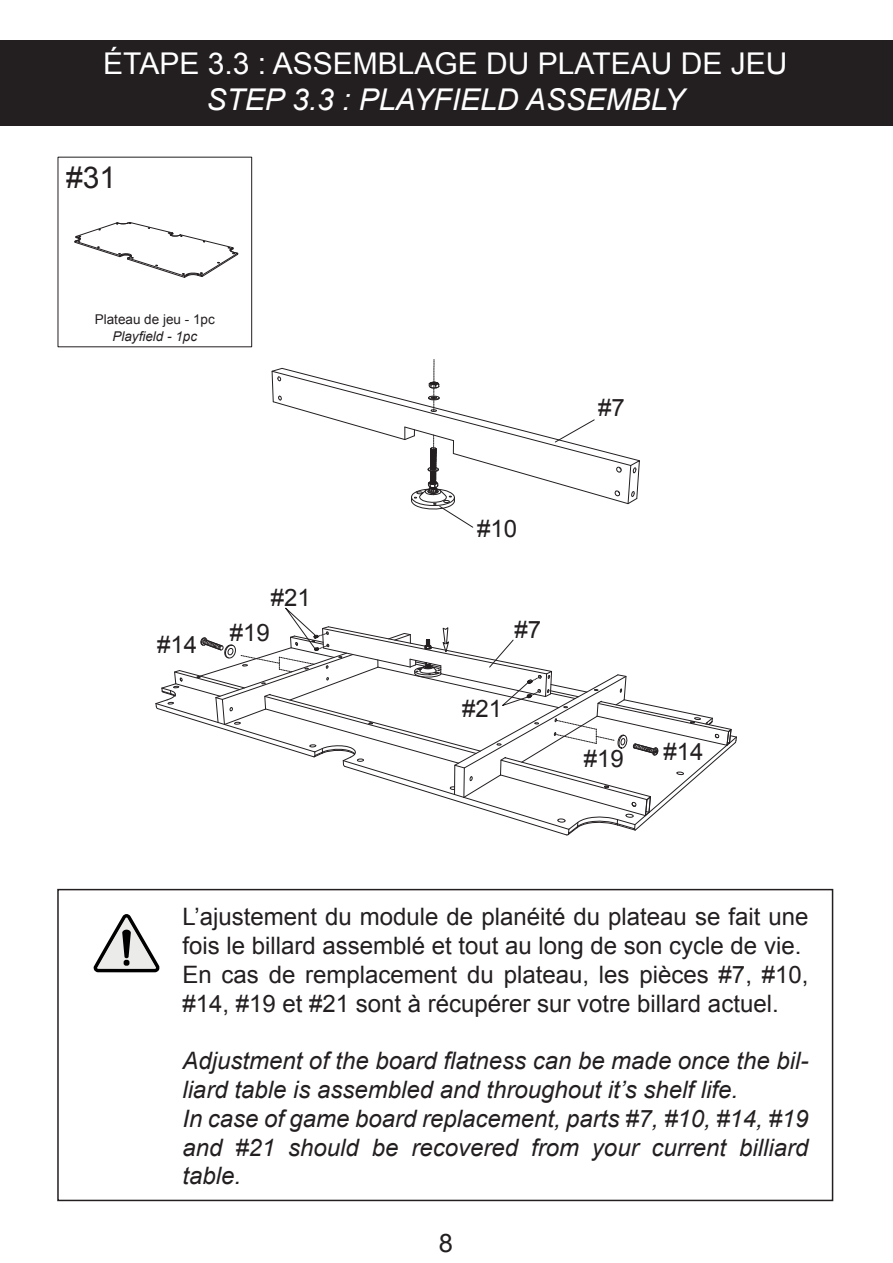
<style>
.page{position:relative;width:893px;height:1263px;background:#fff}
.page>*{position:absolute;margin:0;border:0;box-sizing:border-box;transform-origin:0 0}
.t1{font:30px "Arial";color:#fff}
.t2{font:italic 30px "Arial";color:#fff}
.t3{font:30px "Arial";color:#231f20}
.t4{font:25.5px "Arial";color:#231f20}
.t5{font:24px/28.8px "Arial";color:#231f20}
.t6{font:italic 24px/28.8px "Arial";color:#231f20}
.t7{font:13.5px "Arial";color:#231f20}
.t8{font:italic 13.5px "Arial";color:#231f20}
</style>
<div class="page">
<div style="left:0;top:40px;width:893px;height:86px;background:#231f20"></div>
<svg style="left:93px;top:914px;width:67px;height:58px"></svg>
<div style="left:57px;top:889px;width:776px;height:312px;border:2px solid #231f20"></div>
<svg style="left:74px;top:222px;width:165px;height:56px"></svg>
<svg style="left:271px;top:360px;width:369px;height:168px"></svg>
<svg style="left:155px;top:607px;width:582px;height:229px"></svg>
<p class="t1" style="left:103px;top:44px;width:686px">ÉTAPE 3.3 : ASSEMBLAGE DU PLATEAU DE JEU</p>
<p class="t2" style="left:207px;top:80px;width:479px">STEP 3.3 : PLAYFIELD ASSEMBLY</p>
<p class="t3" style="left:66px;top:158px;width:52px">#31</p>
<p class="t7" style="left:95px;top:311px;width:122px">Plateau de jeu - 1pc</p>
<p class="t8" style="left:112px;top:327px;width:86px">Playfield - 1pc</p>
<p class="t5" style="left:157px;top:631px;width:42px">#14</p>
<p class="t5" style="left:271px;top:584px;width:42px">#21</p>
<p class="t5" style="left:230px;top:618px;width:42px">#19</p>
<p class="t5" style="left:477px;top:514px;width:42px">#10</p>
<p class="t5" style="left:514px;top:616px;width:28px">#7</p>
<p class="t5" style="left:462px;top:694px;width:42px">#21</p>
<p class="t5" style="left:598px;top:394px;width:28px">#7</p>
<p class="t5" style="left:584px;top:744px;width:42px">#19</p>
<p class="t5" style="left:663px;top:737px;width:42px">#14</p>
<p class="t5" style="left:182px;top:903px;width:628px">L’ajustement du module de planéité du plateau se fait une fois le billard assemblé et tout au long de son cycle de vie.<br>En cas de remplacement du plateau, les pièces #7, #10, #14, #19 et #21 sont à récupérer sur votre billard actuel.</p>
<p class="t6" style="left:182px;top:1047px;width:628px">Adjustment of the board flatness can be made once the bil&shy;liard table is assembled and throughout it’s shelf life.<br>In case of game board replacement, parts #7, #10, #14, #19 and #21 should be recovered from your current billiard table.</p>
<p class="t4" style="left:439px;top:1226px;width:16px">8</p>
</div>
